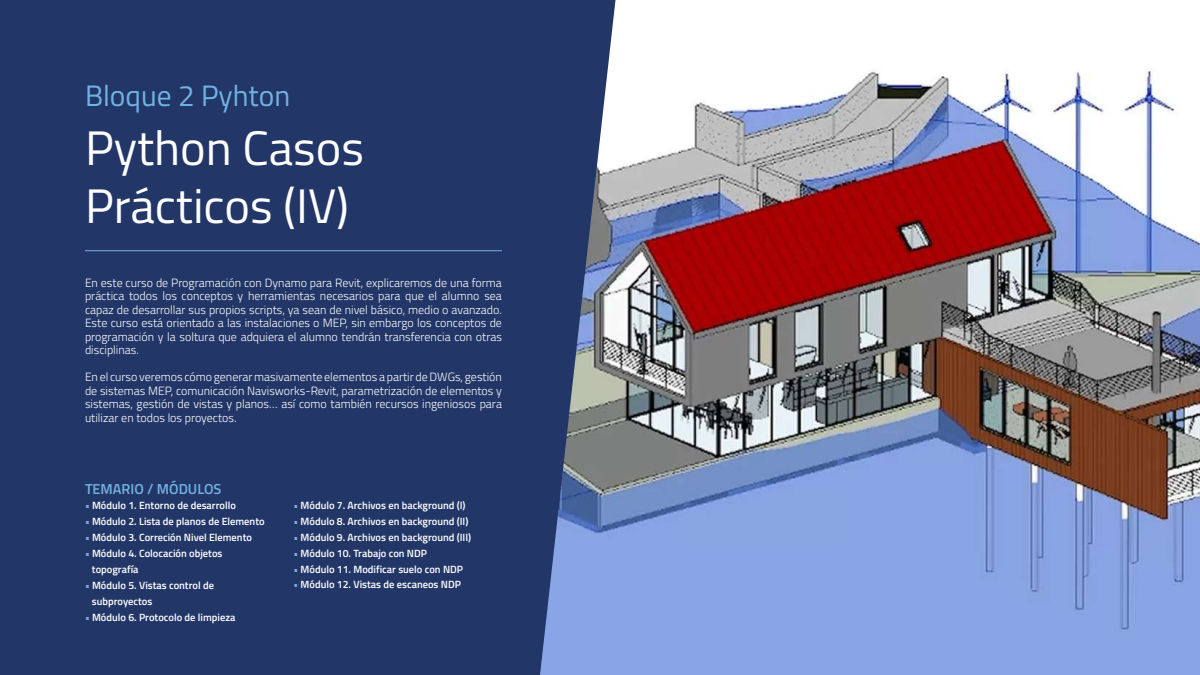
<style>
.page{position:relative;width:1200px;height:675px;background:#fff}
.page>*{position:absolute;margin:0;border:0;box-sizing:border-box;transform-origin:0 0}
.t1{font:48.5px/58.2px "Titillium Web";color:#fff}
.t2{font:29.5px "Titillium Web";color:#70b3e3}
.t3{font:600 14.5px "Titillium Web";color:#70b3e3}
.t4{font:300 12px/13.5px "Titillium Web";color:#fff;text-align:justify}
.t5{font:600 10.5px/15.9px "Titillium Web";color:#fff}
.s1{font-size:10.4px;color:#70b3e3}
</style>
<div class="page">
<img style="left:616px;top:69px;width:584px;height:606px">
<div style="left:0;top:0;width:616px;height:675px;background:#223667"></div>
<hr style="left:85px;top:250px;width:417px;height:1px;background:#70b3e3">
<h2 class="t2" style="left:85px;top:74px;width:207px">Bloque 2 Pyhton</h2>
<h1 class="t1" style="left:85px;top:116px;width:280px">Python Casos<br>Prácticos (IV)</h1>
<p class="t4" style="left:85px;top:275px;width:419px">En este curso de Programación con Dynamo para Revit, explicaremos de una forma práctica todos los conceptos y herramientas necesarios para que el alumno sea capaz de desarrollar sus propios scripts, ya sean de nivel básico, medio o avanzado.<br>Este curso está orientado a las instalaciones o MEP, sin embargo los conceptos de programación y la soltura que adquiera el alumno tendrán transferencia con otras disciplinas.</p>
<p class="t4" style="left:85px;top:370px;width:419px">En el curso veremos cómo generar masivamente elementos a partir de DWGs, gestión de sistemas MEP, comunicación Navisworks-Revit, parametrización de elementos y sistemas, gestión de vistas y planos… así como también recursos ingeniosos para utilizar en todos los proyectos.</p>
<p class="t3" style="left:85px;top:478px;width:138px">TEMARIO / MÓDULOS</p>
<p class="t5" style="left:85px;top:497px;width:152px"><span class="s1">•</span> Módulo 1. Entorno de desarrollo</p>
<p class="t5" style="left:85px;top:513px;width:181px"><span class="s1">•</span> Módulo 2. Lista de planos de Elemento</p>
<p class="t5" style="left:85px;top:529px;width:169px"><span class="s1">•</span> Módulo 3. Correción Nivel Elemento</p>
<p class="t5" style="left:92px;top:545px;width:132px;text-indent:-7px"><span class="s1">•</span> Módulo 4. Colocación objetos topografía</p>
<p class="t5" style="left:92px;top:577px;width:124px;text-indent:-7px"><span class="s1">•</span> Módulo 5. Vistas control de subproyectos</p>
<p class="t5" style="left:85px;top:608px;width:152px"><span class="s1">•</span> Módulo 6. Protocolo de limpieza</p>
<p class="t5" style="left:294px;top:497px;width:174px"><span class="s1">•</span> Módulo 7. Archivos en background (I)</p>
<p class="t5" style="left:294px;top:513px;width:176px"><span class="s1">•</span> Módulo 8. Archivos en background (II)</p>
<p class="t5" style="left:294px;top:529px;width:179px"><span class="s1">•</span> Módulo 9. Archivos en background (III)</p>
<p class="t5" style="left:294px;top:545px;width:135px"><span class="s1">•</span> Módulo 10. Trabajo con NDP</p>
<p class="t5" style="left:294px;top:560px;width:171px"><span class="s1">•</span> Módulo 11. Modificar suelo con NDP</p>
<p class="t5" style="left:294px;top:576px;width:169px"><span class="s1">•</span> Módulo 12. Vistas de escaneos NDP</p>
</div>
